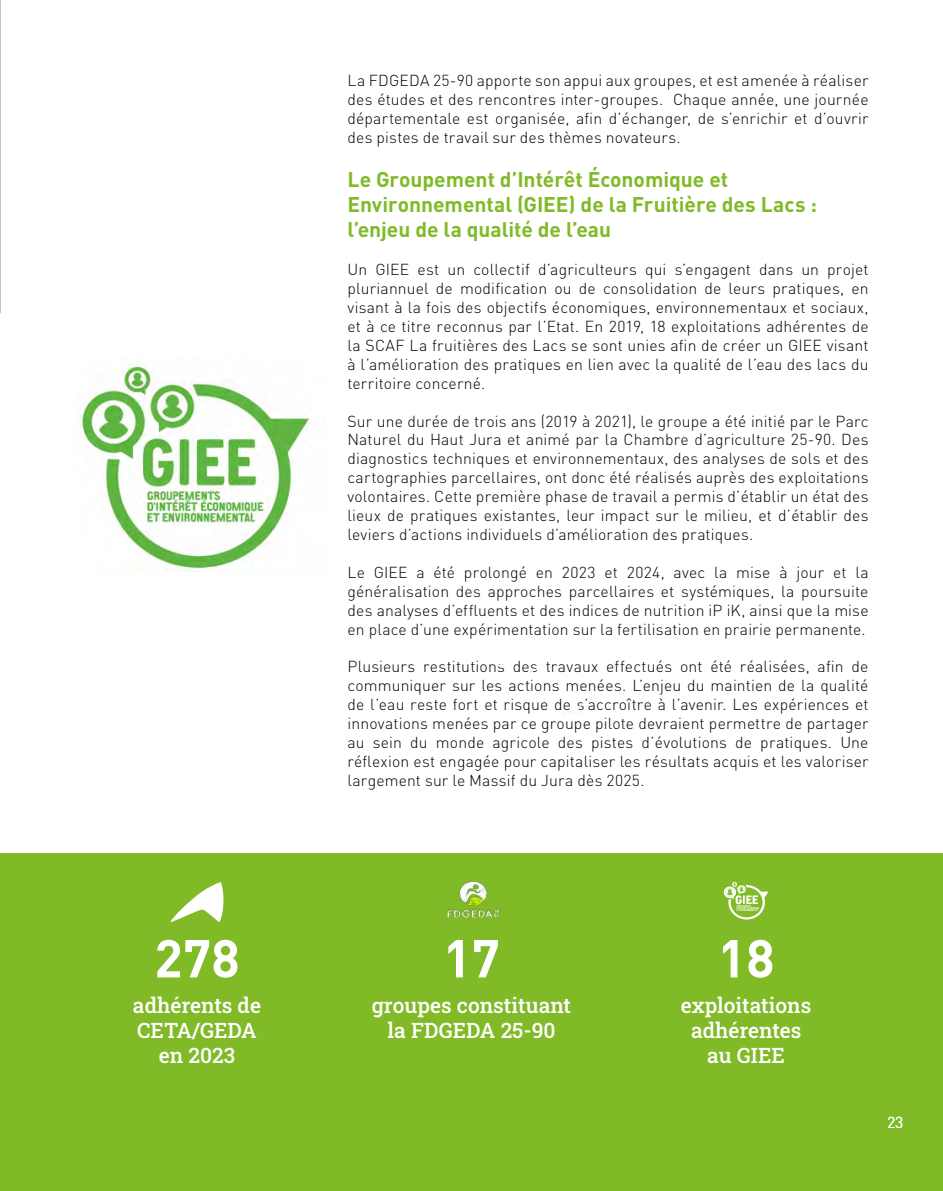
<style>
.page{position:relative;width:943px;height:1191px;background:#fff}
.page>*{position:absolute;margin:0;border:0;box-sizing:border-box;transform-origin:0 0}
.t1{font:700 52.5px "DIN Pro";color:#fff}
.t2{font:700 21px/25.2px "DIN Pro";color:#80ba27}
.t3{font:21px/25.2px "Roboto Slab";color:#fff;text-align:center}
.t4{font:300 15.75px/18.9px "DIN Pro";letter-spacing:.01em;color:#000;text-align:justify}
.t5{font:15.75px "DIN Pro";color:#fff}
</style>
<div class="page">
<div style="left:0;top:853px;width:943px;height:338px;background:#80ba27"></div>
<hr style="left:0;top:0;width:1px;height:313px;background:#c2c2c2">
<svg style="left:563px;top:696px;width:34px;height:21px"></svg>
<svg style="left:170px;top:882px;width:53px;height:40px"></svg>
<img style="left:79px;top:363px;width:231px;height:209px">
<img style="left:447px;top:881px;width:53px;height:37px">
<svg style="left:723px;top:882px;width:45px;height:38px"></svg>
<h1 class="t1" style="left:154px;top:922px;width:87px">278</h1>
<h2 class="t3" style="left:133px;top:991px;width:129px">adhérents de<br>CETA/GEDA en 2023</h2>
<p class="t4" style="left:347px;top:70px;width:522px">La FDGEDA 25-90 apporte son appui aux groupes, et est amenée à réaliser des études et des rencontres inter-groupes. Chaque année, une journée départementale est organisée, afin d’échanger, de s’enrichir et d’ouvrir des pistes de travail sur des thèmes novateurs.</p>
<h2 class="t2" style="left:347px;top:166px;width:471px">Le Groupement d’Intérêt Économique et<br>Environnemental (GIEE) de la Fruitière des Lacs : l’enjeu de la qualité de l’eau</h2>
<p class="t4" style="left:347px;top:259px;width:522px">Un GIEE est un collectif d’agriculteurs qui s’engagent dans un projet pluriannuel de modification ou de consolidation de leurs pratiques, en visant à la fois des objectifs économiques, environnementaux et sociaux, et à ce titre reconnus par l’Etat. En 2019, 18 exploitations adhérentes de la SCAF La fruitières des Lacs se sont unies afin de créer un GIEE visant à l’amélioration des pratiques en lien avec la qualité de l’eau des lacs du territoire concerné.</p>
<p class="t4" style="left:347px;top:411px;width:522px">Sur une durée de trois ans (2019 à 2021), le groupe a été initié par le Parc Naturel du Haut Jura et animé par la Chambre d’agriculture 25-90. Des diagnostics techniques et environnementaux, des analyses de sols et des cartographies parcellaires, ont donc été réalisés auprès des exploitations volontaires. Cette première phase de travail a permis d’établir un état des lieux de pratiques existantes, leur impact sur le milieu, et d’établir des leviers d’actions individuels d’amélioration des pratiques.</p>
<p class="t4" style="left:347px;top:562px;width:522px">Le GIEE a été prolongé en 2023 et 2024, avec la mise à jour et la généralisation des approches parcellaires et systémiques, la poursuite des analyses d’effluents et des indices de nutrition iP iK, ainsi que la mise en place d’une expérimentation sur la fertilisation en prairie permanente.</p>
<p class="t4" style="left:347px;top:656px;width:522px">Plusieurs restitutions des travaux effectués ont été réalisées, afin de communiquer sur les actions menées. L’enjeu du maintien de la qualité de l’eau reste fort et risque de s’accroître à l’avenir. Les expériences et innovations menées par ce groupe pilote devraient permettre de partager au sein du monde agricole des pistes d’évolutions de pratiques. Une réflexion est engagée pour capitaliser les résultats acquis et les valoriser largement sur le Massif du Jura dès 2025.</p>
<h1 class="t1" style="left:443px;top:922px;width:59px">17</h1>
<h2 class="t3" style="left:372px;top:991px;width:201px">groupes constituant la FDGEDA 25-90</h2>
<h1 class="t1" style="left:717px;top:922px;width:59px">18</h1>
<h2 class="t3" style="left:680px;top:991px;width:132px">exploitations adhérentes au GIEE</h2>
<p class="t5" style="left:887px;top:1109px;width:18px">23</p>
</div>
